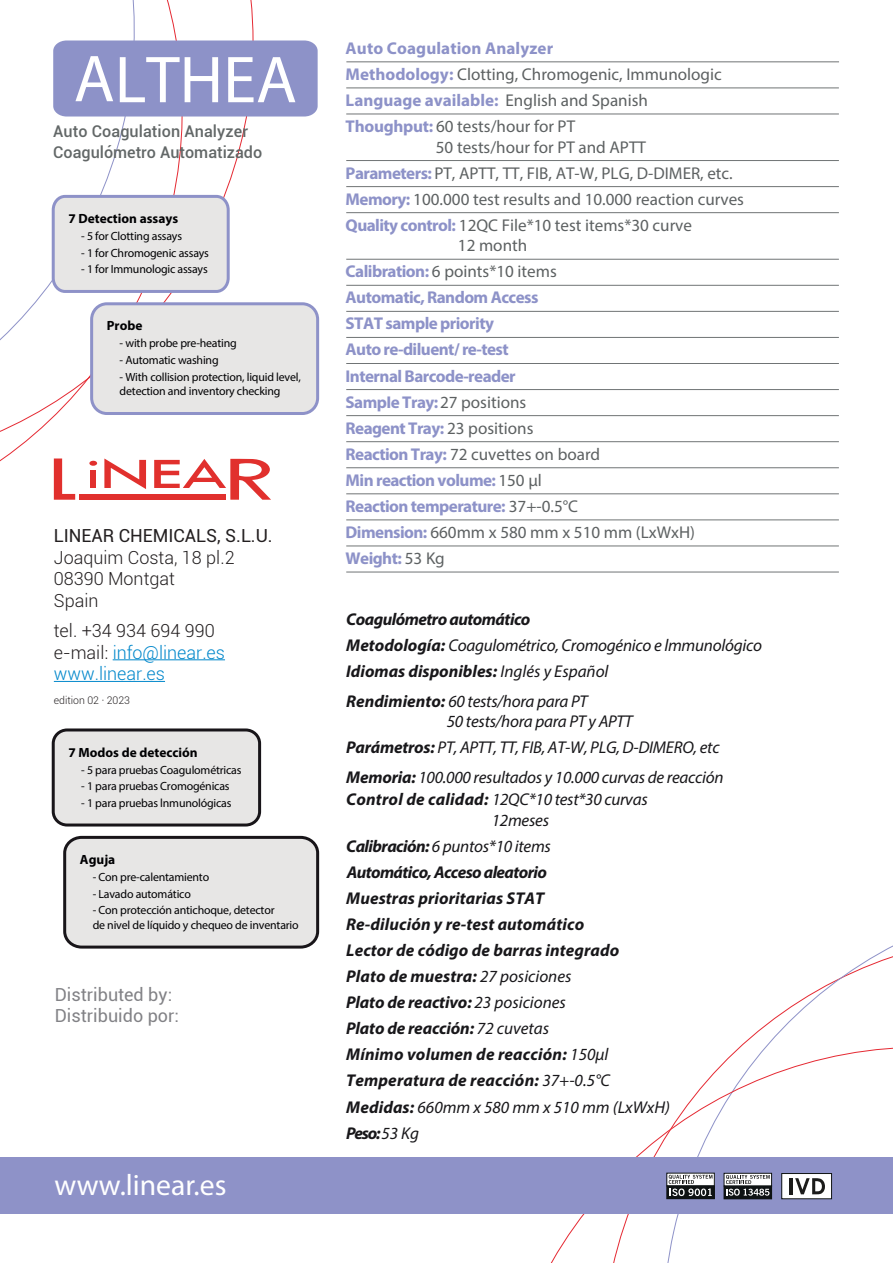
<style>
.page{position:relative;width:893px;height:1263px;background:#fff}
.page>*{position:absolute;margin:0;border:0;box-sizing:border-box;transform-origin:0 0}
.t1{font:29.7px "Myriad Pro";color:#fff}
.t2{font:300 18px/21.6px "Roboto";color:#0087cb}
.t3{font:300 18px/21.6px "Roboto";color:#231f20}
.t4{font:18px/21.6px "Roboto";color:#828286}
.t5{font:18px "Roboto";color:#231f20}
.t6{font:italic 700 17.1px/26.1px "Myriad Pro";letter-spacing:.005em;color:#18171a}
.t7{font:17.1px/26.1px "Myriad Pro";color:#5d6162}
.t8{font:700 17.1px/26.1px "Myriad Pro";letter-spacing:-.03em;color:#8d92c8}
.t9{font:italic 17.1px/20.5px "Myriad Pro";letter-spacing:-.015em;color:#18171a}
.t10{font:italic 700 17.1px/26.1px "Myriad Pro";letter-spacing:-.03em;color:#18171a}
.t11{font:500 16.2px/21.8px "Roboto";color:#626767}
.t12{font:700 13.35px "Myriad Pro";color:#000002}
.t13{font:11.85px/14.2px "Myriad Pro";letter-spacing:-.015em;color:#000002}
.t14{font:300 10.5px "Roboto";color:#231f20}
.s1{color:#231f20}
.s2{font-weight:700;color:#8d92c8}
.s3{font-weight:400;color:#5d6162}
.s4{font-weight:400}
.s5{font-weight:700}
</style>
<div class="page">
<svg style="left:551px;top:1006px;width:342px;height:257px"></svg>
<div style="left:0;top:1157px;width:893px;height:57px;background:#8e92c8"></div>
<svg style="left:0;top:0;width:183px;height:500px"></svg>
<div style="left:782px;top:1174px;width:49px;height:25px;background:#fff"></div>
<div style="left:781px;top:1173px;width:51px;height:26px;border:1px solid #0f1314"></div>
<hr style="left:789px;top:1178px;width:3px;height:16px;background:#1b1b1a">
<svg style="left:795px;top:1178px;width:30px;height:16px"></svg>
<svg style="left:668px;top:1175px;width:45px;height:9px"></svg>
<div style="left:666px;top:1173px;width:49px;height:13px;border:1px solid #0f1314"></div>
<div style="left:667px;top:1186px;width:47px;height:13px;background:#0f1314"></div>
<div style="left:666px;top:1186px;width:49px;height:13px;border:1px solid #0f1314"></div>
<svg style="left:669px;top:1175px;width:43px;height:21px"></svg>
<div style="left:724px;top:1173px;width:48px;height:13px;border:1px solid #0f1314"></div>
<div style="left:724px;top:1186px;width:47px;height:13px;background:#0f1314"></div>
<svg style="left:726px;top:1175px;width:44px;height:21px"></svg>
<hr style="left:346px;top:62px;width:493px;height:1px;background:#707475">
<hr style="left:346px;top:114px;width:493px;height:1px;background:#707475">
<hr style="left:346px;top:88px;width:493px;height:1px;background:#707475">
<hr style="left:346px;top:160px;width:493px;height:1px;background:#707475">
<hr style="left:346px;top:212px;width:493px;height:1px;background:#707475">
<hr style="left:346px;top:186px;width:493px;height:1px;background:#707475">
<hr style="left:346px;top:259px;width:493px;height:1px;background:#707475">
<hr style="left:346px;top:285px;width:493px;height:1px;background:#707475">
<hr style="left:346px;top:311px;width:493px;height:1px;background:#707475">
<hr style="left:346px;top:363px;width:493px;height:1px;background:#707475">
<hr style="left:346px;top:337px;width:493px;height:1px;background:#707475">
<hr style="left:346px;top:389px;width:493px;height:1px;background:#707475">
<hr style="left:346px;top:415px;width:493px;height:1px;background:#707475">
<hr style="left:346px;top:468px;width:493px;height:1px;background:#707475">
<hr style="left:346px;top:441px;width:493px;height:1px;background:#707475">
<hr style="left:346px;top:494px;width:493px;height:1px;background:#707475">
<hr style="left:346px;top:520px;width:493px;height:1px;background:#707475">
<hr style="left:346px;top:546px;width:493px;height:1px;background:#707475">
<hr style="left:346px;top:572px;width:493px;height:1px;background:#707475">
<svg style="left:50px;top:193px;width:180px;height:101px;background:#e1e0e4"></svg>
<div style="left:92px;top:304px;width:226px;height:110px;background:#e7e6e5;border-radius:15px"></div>
<div style="left:90px;top:302px;width:229px;height:113px;border:3px solid #8e92c8;border-radius:15px"></div>
<div style="left:53px;top:730px;width:207px;height:95px;background:#e7e6e5;border-radius:14px"></div>
<div style="left:52px;top:728px;width:209px;height:99px;border:3px solid #181519;border-radius:14px"></div>
<div style="left:65px;top:837px;width:253px;height:110px;background:#e7e6e5;border-radius:16px"></div>
<div style="left:63px;top:836px;width:256px;height:113px;border:3px solid #181519;border-radius:16px"></div>
<hr style="left:113px;top:659px;width:112px;height:1px;background:#0087cb">
<hr style="left:54px;top:681px;width:111px;height:1px;background:#0087cb">
<svg style="left:104px;top:459px;width:42px;height:30px"></svg>
<div style="left:90px;top:470px;width:6px;height:18px;background:#e1302d"></div>
<svg style="left:89px;top:461px;width:8px;height:5px"></svg>
<svg style="left:54px;top:459px;width:21px;height:41px"></svg>
<div style="left:79px;top:494px;width:147px;height:6px;background:#e1302d"></div>
<svg style="left:154px;top:459px;width:117px;height:41px"></svg>
<svg style="left:53px;top:40px;width:265px;height:77px;background:#a0a4d1"></svg>
<h3 class="t11" style="left:53px;top:119px;width:210px">Auto Coagulation Analyzer<br>Coagulómetro Automatizado</h3>
<p class="t12" style="left:68px;top:210px;width:111px">7 Detection assays</p>
<p class="t13" style="left:81px;top:229px;width:102px">- 5 for Clotting assays</p>
<p class="t13" style="left:81px;top:245px;width:129px">- 1 for Chromogenic assays</p>
<p class="t13" style="left:81px;top:262px;width:128px">- 1 for Immunologic assays</p>
<p class="t12" style="left:107px;top:317px;width:37px">Probe</p>
<p class="t13" style="left:120px;top:336px;width:119px">- with probe pre-heating</p>
<p class="t13" style="left:120px;top:353px;width:100px">- Automatic washing</p>
<p class="t13" style="left:120px;top:369px;width:183px">- With collision protection, liquid level, detection and inventory checking</p>
<h2 class="t5" style="left:54px;top:523px;width:220px">LINEAR CHEMICALS, S.L.U.</h2>
<h2 class="t3" style="left:54px;top:546px;width:182px">Joaquim Costa, 18 pl.2<br>08390 Montgat<br>Spain</h2>
<h2 class="t2" style="left:54px;top:619px;width:173px"><span class="s1">tel. +34 934 694 990 e-mail:</span> info@linear.es www.linear.es</h2>
<p class="t14" style="left:54px;top:693px;width:78px">edition 02 · 2023</p>
<p class="t12" style="left:68px;top:743px;width:131px">7 Modos de detección</p>
<p class="t13" style="left:81px;top:762px;width:162px">- 5 para pruebas Coagulométricas</p>
<p class="t13" style="left:81px;top:779px;width:150px">- 1 para pruebas Cromogénicas</p>
<p class="t13" style="left:81px;top:796px;width:152px">- 1 para pruebas lnmunológicas</p>
<p class="t12" style="left:80px;top:851px;width:37px">Aguja</p>
<p class="t13" style="left:93px;top:870px;width:118px">- Con pre-calentamiento</p>
<p class="t13" style="left:93px;top:886px;width:100px">- Lavado automático</p>
<p class="t13" style="left:93px;top:903px;width:207px">- Con protección antichoque, detector<br>de nivel de líquido y chequeo de inventario</p>
<h2 class="t4" style="left:55px;top:983px;width:126px">Distributed by:<br>Distribuido por:</h2>
<h1 class="t1" style="left:55px;top:1167px;width:173px">www.linear.es</h1>
<h3 class="t7" style="left:346px;top:35px;width:378px"><span class="s2">Auto Coagulation Analyzer<br>Methodology:</span> Clotting, Chromogenic, Immunologic <span class="s2">Language available:</span> English and Spanish <span class="s2">Thoughput:</span> 60 tests/hour for PT</h3>
<h3 class="t7" style="left:346px;top:133px;width:400px;text-indent:90px">50 tests/hour for PT and APTT<br><span class="s2">Parameters:</span> PT, APTT, TT, FIB, AT-W, PLG, D-DIMER, etc.<br><span class="s2">Memory:</span> 100.000 test results and 10.000 reaction curves <span class="s2">Quality control:</span> 12QC File*10 test items*30 curve</h3>
<p class="t8" style="left:346px;top:232px;width:351px;text-indent:112px"><span class="s3">12 month<br></span>Calibration: <span class="s3">6 points*10 items<br></span>Automatic, Random Access<br>STAT sample priority<br>Auto re-diluent/ re-test<br>Internal Barcode-reader<br>SampIe Tray:<span class="s3">27 positions<br></span>Reagent Tray: <span class="s3">23 positions<br></span>Reaction Tray: <span class="s3">72 cuvettes on board<br></span>Min reaction volume: <span class="s3">150 µl<br></span>Reaction temperature: <span class="s3">37+-0.5°C<br></span>Dimension: <span class="s3">660mm x 580 mm x 510 mm (LxWxH)<br></span>Weight: <span class="s3">53 Kg</span></p>
<h3 class="t10" style="left:346px;top:605px;width:417px">Coagulómetro automático<br>Metodología: <span class="s4">Coagulométrico, Cromogénico e lmmunológico<br></span>Idiomas disponibles: <span class="s4">Inglés y Español</span></h3>
<h3 class="t9" style="left:447px;top:690px;width:187px;text-indent:-101px"><span class="s5">Rendimiento:</span> 60 tests/hora para PT<br>50 tests/hora para PT y APTT</h3>
<h3 class="t9" style="left:346px;top:732px;width:379px;line-height:29.8px"><span class="s5">Parámetros:</span> PT, APTT, TT, FIB, AT-W, PLG, D-DIMERO, etc<br><span class="s5">Memoria:</span> 100.000 resultados y 10.000 curvas de reacción</h3>
<h3 class="t9" style="left:492px;top:789px;width:158px;text-indent:-145px"><span class="s5">Control de calidad:</span> 12QC*10 test*30 curvas<br>12meses</h3>
<p class="t6" style="left:346px;top:833px;width:325px">Calibración: <span class="s4">6 puntos*10 items<br></span>Automático, Acceso aleatorio<br>Muestras prioritarias STAT<br>Re-dilución y re-test automático<br>Lector de código de barras integrado<br>Plato de muestra: <span class="s4">27 posiciones<br></span>Plato de reactivo: <span class="s4">23 posiciones<br></span>Plato de reacción: <span class="s4">72 cuvetas<br></span>Mínimo volumen de reacción: <span class="s4">150µl<br></span>Temperatura de reacción: <span class="s4">37+-0.5°C<br></span>Medidas: <span class="s4">660mm x 580 mm x 510 mm (LxWxH)<br></span>Peso: <span class="s4">53 Kg</span></p>
</div>
